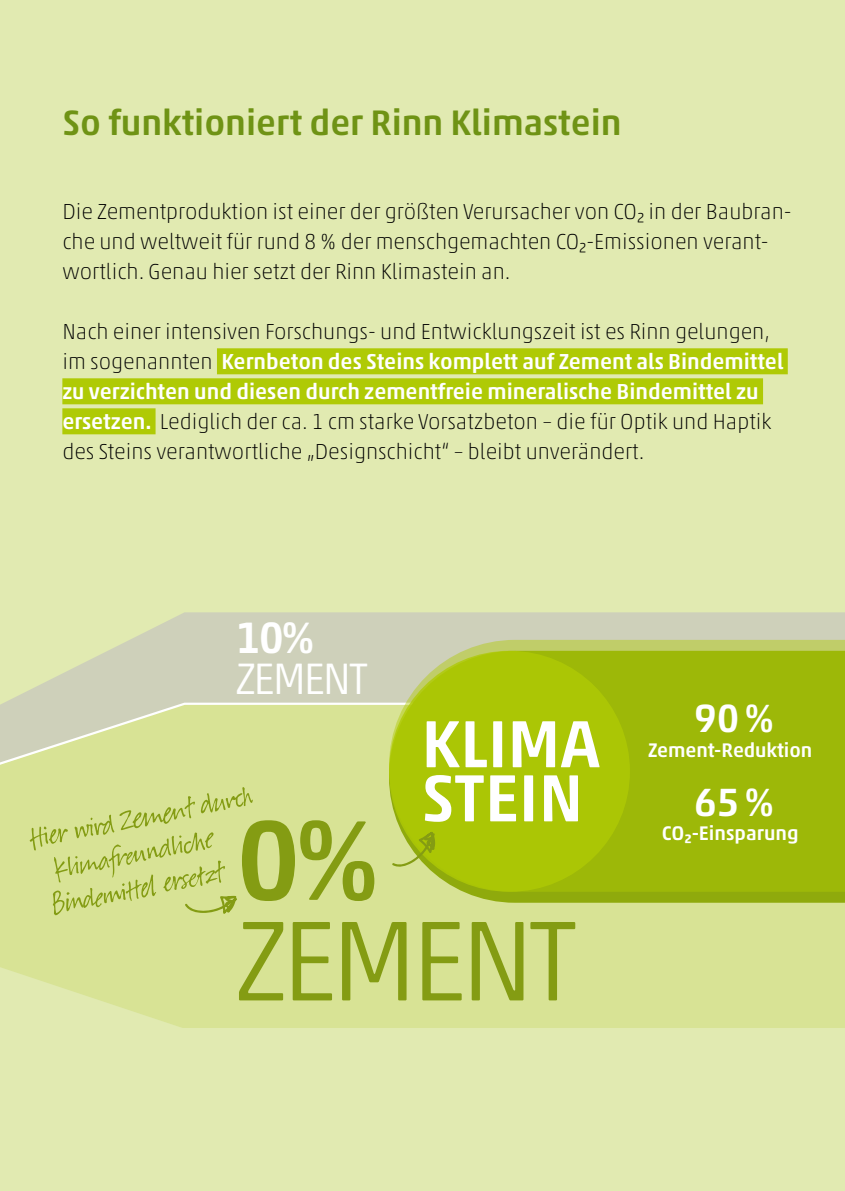
<style>
.page{position:relative;width:845px;height:1191px;background:#e1eab1}
.page>*{position:absolute;margin:0;border:0;box-sizing:border-box;transform-origin:0 0}
.t1{font:300 115.2px "Akko Std";letter-spacing:-.05em;color:#849c13}
.t2{font:500 115.2px "Akko Std";color:#849c13}
.t3{font:300 44.6px "Akko Std";letter-spacing:-.05em;color:#fff}
.t4{font:500 44.6px "Akko Std";color:#fff}
.t5{font:500 40px "Akko Std";color:#fff}
.t6{font:500 36px "Akko Std";color:#6f9315}
.t7{font:100 22px/30px "Akko Std";color:#000}
.t8{font:500 20px "Akko Std";letter-spacing:-.005em;color:#fff}
.s1{font-weight:500;color:#fff}
</style>
<div class="page">
<svg style="left:8px;top:612px;width:837px;height:89px;fill:#ced0ba"></svg>
<div style="left:0;top:890px;width:845px;height:138px;background:#d8e395"></div>
<svg style="left:29px;top:890px;width:224px;height:25px"></svg>
<svg style="left:0;top:701px;width:389px;height:189px"></svg>
<div style="left:217px;top:348px;width:571px;height:26px;background:#afca05"></div>
<div style="left:62px;top:378px;width:701px;height:26px;background:#afca05"></div>
<div style="left:62px;top:408px;width:94px;height:26px;background:#afca05"></div>
<svg style="left:389px;top:891px;width:456px;height:11px;fill:#8faa0c"></svg>
<svg style="left:389px;top:640px;width:456px;height:251px;fill:#9db808"></svg>
<div style="left:389px;top:651px;width:241px;height:240px;background:#afca05;border-radius:50%"></div>
<svg style="left:425px;top:775px;width:153px;height:47px"></svg>
<svg style="left:427px;top:721px;width:172px;height:46px"></svg>
<svg style="left:391px;top:831px;width:44px;height:37px"></svg>
<h3 class="t6" style="left:62px;top:100px;width:561px">So funktioniert der Rinn Klimastein</h3>
<p class="t7" style="left:62px;top:196px;width:731px">Die Zementproduktion ist einer der größten Verursacher von CO₂ in der Baubran&shy;che und weltweit für rund 8 % der menschgemachten CO₂-Emissionen verant&shy;wortlich. Genau hier setzt der Rinn Klimastein an.</p>
<p class="t7" style="left:62px;top:316px;width:722px">Nach einer intensiven Forschungs- und Entwicklungszeit ist es Rinn gelungen, im sogenannten <span class="s1">Kernbeton des Steins komplett auf Zement als Bindemittel zu verzichten und diesen durch zementfreie mineralische Bindemittel zu ersetzen.</span> Lediglich der ca. 1 cm starke Vorsatzbeton – die für Optik und Haptik des Steins verantwortliche „Designschicht“ – bleibt unverändert.</p>
<h2 class="t4" style="left:236px;top:610px;width:81px">10%</h2>
<h2 class="t3" style="left:236px;top:652px;width:134px">ZEMENT</h2>
<h1 class="t2" style="left:236px;top:790px;width:146px">0%</h1>
<h1 class="t1" style="left:236px;top:891px;width:343px">ZEMENT</h1>
<h3 class="t5" style="left:694px;top:694px;width:82px">90%</h3>
<p class="t8" style="left:648px;top:737px;width:166px">Zement-Reduktion</p>
<h3 class="t5" style="left:694px;top:777px;width:82px">65%</h3>
<p class="t8" style="left:662px;top:820px;width:138px">CO₂-Einsparung</p>
</div>
